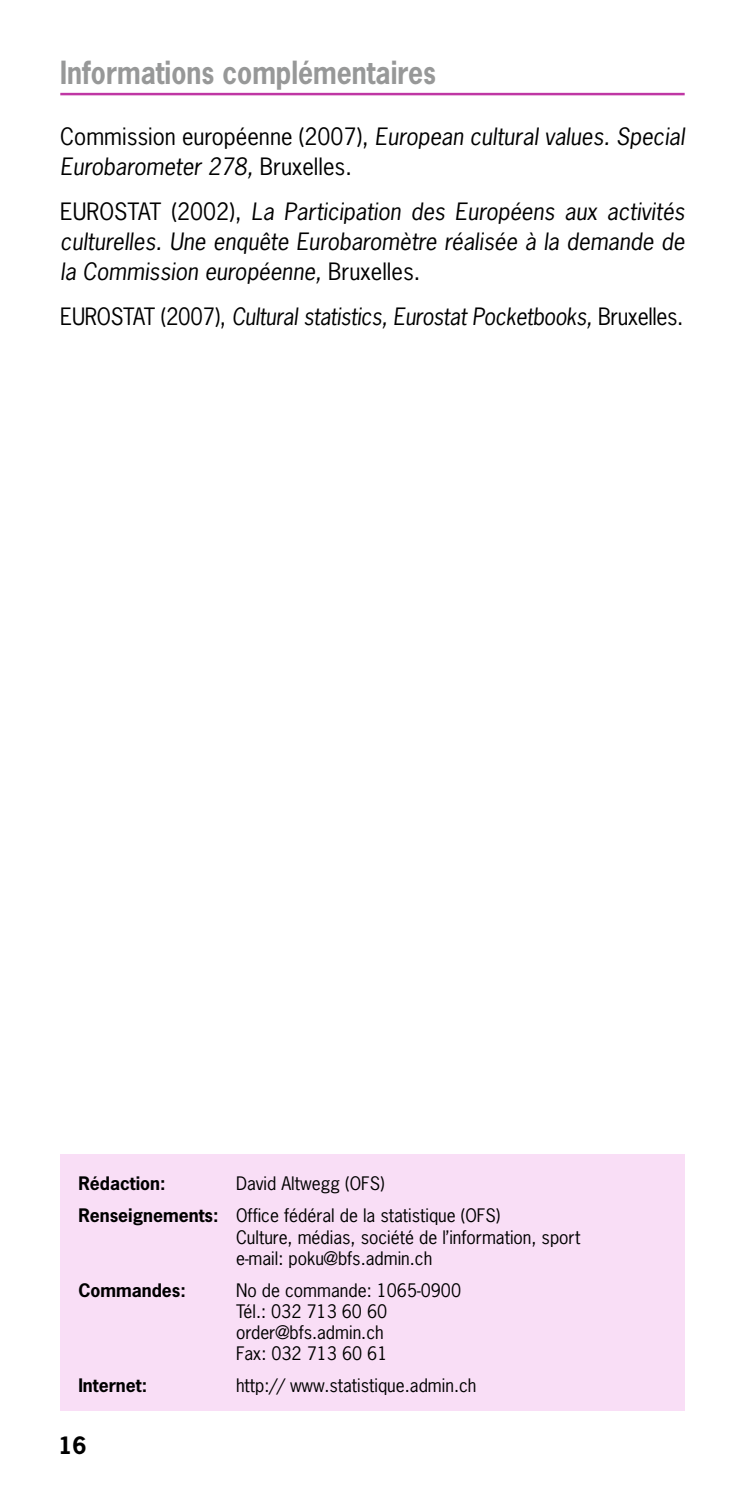
<style>
.page{position:relative;width:745px;height:1489px;background:#fff}
.page>*{position:absolute;margin:0;border:0;box-sizing:border-box;transform-origin:0 0}
.t1{font:700 30px "News Gothic Std";color:#979898;scale:.88 1}
.t2{font:italic 22.5px/30px "News Gothic Std";color:#000}
.t3{font:italic 22.5px "News Gothic Std";color:#000;scale:.96 1}
.t4{font:700 22.5px "News Gothic Std";color:#000}
.t5{font:17.5px/21.2px "News Gothic Std";color:#000}
.t6{font:700 17.5px "News Gothic Std";color:#000}
.s1{font-style:normal}
.s2{font-weight:700}
</style>
<div class="page">
<hr style="left:60px;top:93px;width:624px;height:2px;background:#bf37a4">
<div style="left:60px;top:1154px;width:624px;height:256px;background:#f9def6"></div>
<h1 class="t1" style="left:60px;top:52px;width:428px">Informations complémentaires</h1>
<p class="t2" style="left:60px;top:122px;width:625px"><span class="s1">Commission européenne (2007),</span> European cultural values. Special<br>Eurobarometer 278, <span class="s1">Bruxelles.</span></p>
<p class="t2" style="left:60px;top:197px;width:625px;text-align:justify"><span class="s1">EUROSTAT (2002),</span> La Participation des Européens aux activités culturelles. Une enquête Eurobaromètre réalisée à la demande de la Commission européenne, <span class="s1">Bruxelles.</span></p>
<p class="t3" style="left:60px;top:302px;width:650px"><span class="s1">EUROSTAT (2007),</span> Cultural statistics, Eurostat Pocketbooks, <span class="s1">Bruxelles.</span></p>
<p class="t5" style="left:78px;top:1167px;width:423px;line-height:32px;text-indent:158px">David Altwegg (OFS)<br><span class="s2">Renseignements:</span> Office fédéral de la statistique (OFS)</p>
<p class="t5" style="left:236px;top:1225px;width:345px">Culture, médias, société de l’information, sport e-mail: poku@bfs.admin.ch</p>
<p class="t6" style="left:78px;top:1278px;width:109px">Commandes:</p>
<p class="t5" style="left:236px;top:1279px;width:226px">No de commande: 1065-0900<br>Tél.: 032 713 60 60 order@bfs.admin.ch<br>Fax: 032 713 60 61</p>
<p class="t6" style="left:78px;top:1373px;width:70px">Internet:</p>
<p class="t5" style="left:236px;top:1374px;width:242px">http:// www.statistique.admin.ch</p>
<p class="t6" style="left:78px;top:1171px;width:89px">Rédaction:</p>
<p class="t4" style="left:58px;top:1429px;width:29px">16</p>
</div>
